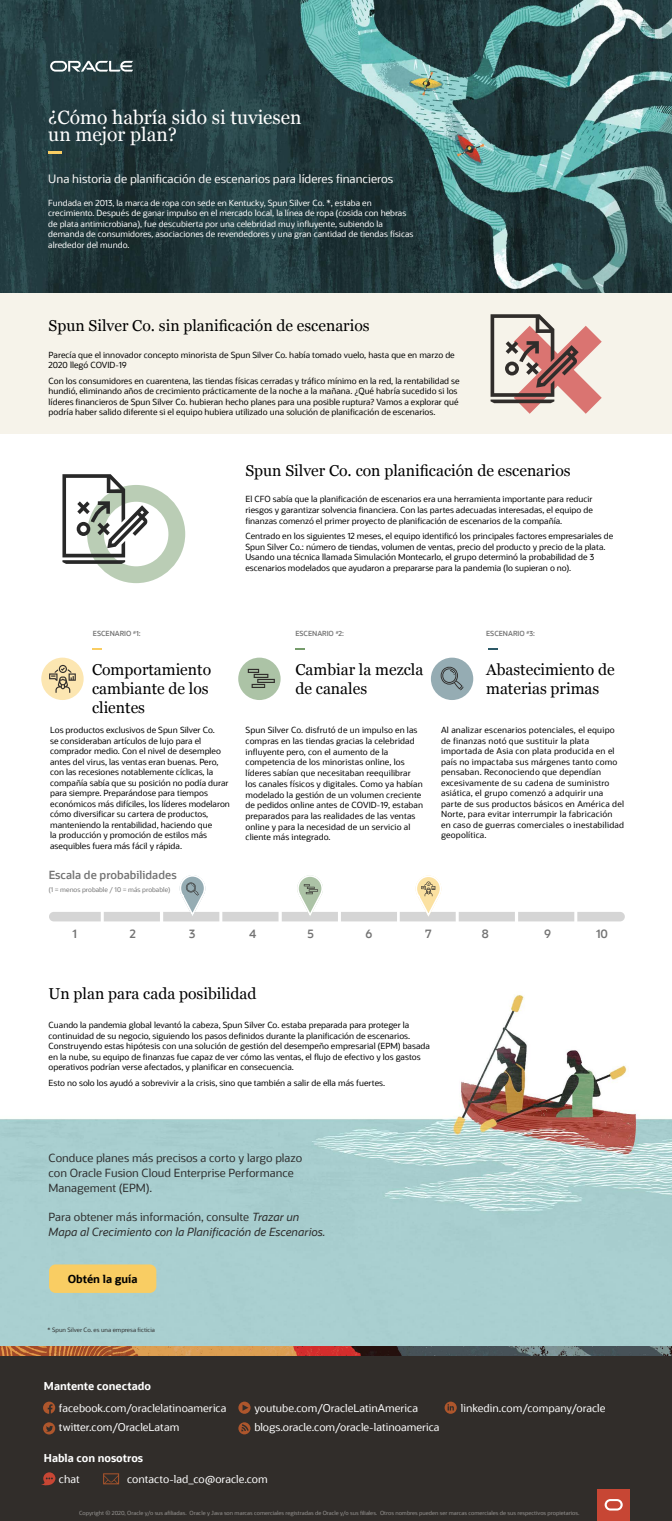
<style>
.page{position:relative;width:672px;height:1521px;background:#fff}
.page>*{position:absolute;margin:0;border:0;box-sizing:border-box;transform-origin:0 0}
.t1{font:19.25px/16.8px "Georgia";color:#fff}
.t2{font:15.75px/18.9px "Georgia";color:#000}
.t3{font:600 11.65px "Oracle Sans";color:#737373}
.t4{font:11.55px "Oracle Sans";color:#fcfbfa}
.t5{font:11.2px/14.7px "Oracle Sans";color:#2e2e2e}
.t6{font:italic 11.2px/14.7px "Oracle Sans";color:#2e2e2e}
.t7{font:600 11.2px "Oracle Sans";color:#737373}
.t8{font:700 10.96px "Oracle Sans";color:#000}
.t9{font:700 10.85px "Oracle Sans";color:#fff}
.t10{font:10.71px "Oracle Sans";color:#fff}
.t11{font:8.4px/10.5px "Oracle Sans";color:#000}
.t12{font:8.4px/10.5px "Oracle Sans";letter-spacing:.02em;color:#000}
.t13{font:8.4px/10.5px "Oracle Sans";color:#fff}
.t14{font:600 7px "Oracle Sans";color:#737373}
.t15{font:6.54px "Oracle Sans";color:#737373}
.t16{font:5.95px "Oracle Sans";color:#2e2e2e}
.t17{font:5.6px "Oracle Sans";color:#989694}
.s1{font-style:normal}
</style>
<div class="page">
<div style="left:0;top:291px;width:672px;height:142px;background:#f6f3ea"></div>
<img style="left:0;top:0;width:672px;height:293px">
<img style="left:0;top:994px;width:672px;height:352px">
<div style="left:49px;top:911px;width:576px;height:10px;background:#d5d5d5;border-radius:5px"></div>
<div style="left:219px;top:908px;width:62px;height:18px;border:2px solid #fff"></div>
<div style="left:101px;top:908px;width:61px;height:18px;border:2px solid #fff"></div>
<div style="left:87px;top:485px;width:98px;height:98px;border:17px solid #769c6c;border-radius:50%"></div>
<svg style="left:62px;top:474px;width:87px;height:90px"></svg>
<svg style="left:41px;top:657px;width:43px;height:43px"></svg>
<svg style="left:49px;top:664px;width:27px;height:28px"></svg>
<svg style="left:238px;top:657px;width:43px;height:43px"></svg>
<svg style="left:248px;top:668px;width:27px;height:20px"></svg>
<svg style="left:491px;top:314px;width:111px;height:100px"></svg>
<div style="left:431px;top:657px;width:42px;height:43px;background:#95acb3;border-radius:50%"></div>
<svg style="left:179px;top:875px;width:27px;height:41px"></svg>
<svg style="left:488px;top:648px;width:9px;height:2px"></svg>
<svg style="left:93px;top:648px;width:9px;height:2px"></svg>
<svg style="left:295px;top:648px;width:9px;height:2px"></svg>
<div style="left:49px;top:1264px;width:107px;height:28px;background:#f9cd63;border-radius:7px"></div>
<svg style="left:49px;top:151px;width:13px;height:3px"></svg>
<svg style="left:50px;top:61px;width:83px;height:11px"></svg>
<svg style="left:415px;top:875px;width:27px;height:42px"></svg>
<svg style="left:296px;top:875px;width:28px;height:41px"></svg>
<svg style="left:441px;top:666px;width:23px;height:24px"></svg>
<div style="left:0;top:1349px;width:672px;height:171px;background:#312d2a"></div>
<div style="left:598px;top:1489px;width:32px;height:31px;background:#c74634"></div>
<svg style="left:605px;top:1499px;width:18px;height:11px"></svg>
<svg style="left:43px;top:1401px;width:12px;height:12px"></svg>
<svg style="left:43px;top:1422px;width:12px;height:12px"></svg>
<svg style="left:41px;top:1472px;width:14px;height:13px"></svg>
<svg style="left:238px;top:1401px;width:13px;height:12px"></svg>
<svg style="left:445px;top:1401px;width:12px;height:12px"></svg>
<svg style="left:103px;top:1473px;width:16px;height:10px"></svg>
<svg style="left:238px;top:1422px;width:12px;height:12px"></svg>
<img style="left:0;top:1346px;width:672px;height:8px">
<h1 class="t1" style="left:48px;top:108px;width:255px">¿Cómo habría sido si tuviesen un mejor plan?</h1>
<h3 class="t4" style="left:48px;top:171px;width:347px">Una historia de planificación de escenarios para líderes financieros</h3>
<p class="t13" style="left:48px;top:198px;width:367px">Fundada en 2013, la marca de ropa con sede en Kentucky, Spun Silver Co. *, estaba en crecimiento. Después de ganar impulso en el mercado local, la línea de ropa (cosida con hebras de plata antimicrobiana), fue descubierta por una celebridad muy influyente, subiendo la demanda de consumidores, asociaciones de revendedores y una gran cantidad de tiendas físicas alrededor del mundo.</p>
<h2 class="t2" style="left:49px;top:315px;width:323px">Spun Silver Co. sin planificación de escenarios</h2>
<p class="t11" style="left:49px;top:349px;width:408px">Parecía que el innovador concepto minorista de Spun Silver Co. había tomado vuelo, hasta que en marzo de<br>2020 llegó COVID-19</p>
<p class="t11" style="left:49px;top:375px;width:412px">Con los consumidores en cuarentena, las tiendas físicas cerradas y tráfico mínimo en la red, la rentabilidad se hundió, eliminando años de crecimiento prácticamente de la noche a la mañana. ¿Qué habría sucedido si los líderes financieros de Spun Silver Co. hubieran hecho planes para una posible ruptura? Vamos a explorar qué podría haber salido diferente si el equipo hubiera utilizado una solución de planificación de escenarios.</p>
<h2 class="t2" style="left:245px;top:461px;width:327px">Spun Silver Co. con planificación de escenarios</h2>
<p class="t11" style="left:245px;top:494px;width:349px;text-align:justify">El CFO sabía que la planificación de escenarios era una herramienta importante para reducir riesgos y garantizar solvencia financiera. Con las partes adecuadas interesadas, el equipo de finanzas comenzó el primer proyecto de planificación de escenarios de la compañía.</p>
<p class="t11" style="left:245px;top:531px;width:369px">Centrado en los siguientes 12 meses, el equipo identificó los principales factores empresariales de Spun Silver Co.: número de tiendas, volumen de ventas, precio del producto y precio de la plata.<br>Usando una técnica llamada Simulación Montecarlo, el grupo determinó la probabilidad de 3 escenarios modelados que ayudaron a prepararse para la pandemia (lo supieran o no).</p>
<p class="t14" style="left:93px;top:629px;width:49px">ESCENARIO <sup>#</sup>1:</p>
<h2 class="t2" style="left:92px;top:659px;width:121px">Comportamiento cambiante de los clientes</h2>
<h2 class="t2" style="left:295px;top:659px;width:129px">Cambiar la mezcla de canales</h2>
<h2 class="t2" style="left:486px;top:659px;width:130px">Abastecimiento de materias primas</h2>
<p class="t11" style="left:50px;top:725px;width:181px">Los productos exclusivos de Spun Silver Co.<br>se consideraban artículos de lujo para el comprador medio. Con el nivel de desempleo antes del virus, las ventas eran buenas. Pero, con las recesiones notablemente cíclicas, la compañía sabía que su posición no podía durar para siempre. Preparándose para tiempos económicos más difíciles, los líderes modelaron cómo diversificar su cartera de productos, manteniendo la rentabilidad, haciendo que<br>la producción y promoción de estilos más asequibles fuera más fácil y rápida.</p>
<p class="t14" style="left:295px;top:629px;width:50px">ESCENARIO <sup>#</sup>2:</p>
<p class="t14" style="left:486px;top:629px;width:50px">ESCENARIO <sup>#</sup>3:</p>
<p class="t11" style="left:246px;top:724px;width:179px;line-height:10.7px">Spun Silver Co. disfrutó de un impulso en las compras en las tiendas gracias la celebridad influyente pero, con el aumento de la competencia de los minoristas online, los líderes sabían que necesitaban reequilibrar los canales físicos y digitales. Como ya habían modelado la gestión de un volumen creciente de pedidos online antes de COVID-19, estaban preparados para las realidades de las ventas online y para la necesidad de un servicio al cliente más integrado.</p>
<p class="t12" style="left:441px;top:725px;width:184px">Al analizar escenarios potenciales, el equipo de finanzas notó que sustituir la plata importada de Asia con plata producida en el país no impactaba sus márgenes tanto como pensaban. Reconociendo que dependían excesivamente de su cadena de suministro asiática, el grupo comenzó a adquirir una parte de sus productos básicos en América del Norte, para evitar interrumpir la fabricación en caso de guerras comerciales o inestabilidad geopolítica.</p>
<h3 class="t7" style="left:49px;top:867px;width:129px">Escala de probabilidades</h3>
<p class="t15" style="left:49px;top:885px;width:123px">(1 = menos probable / 10 = más probable)</p>
<h3 class="t3" style="left:73px;top:926px;width:6px">1</h3>
<h3 class="t3" style="left:130px;top:926px;width:8px">2</h3>
<h3 class="t3" style="left:189px;top:926px;width:8px">3</h3>
<h3 class="t3" style="left:249px;top:926px;width:9px">4</h3>
<h3 class="t3" style="left:307px;top:926px;width:8px">5</h3>
<h3 class="t3" style="left:366px;top:926px;width:8px">6</h3>
<h3 class="t3" style="left:425px;top:926px;width:8px">7</h3>
<h3 class="t3" style="left:482px;top:926px;width:8px">8</h3>
<h3 class="t3" style="left:544px;top:926px;width:8px">9</h3>
<h3 class="t3" style="left:596px;top:926px;width:14px">10</h3>
<h2 class="t2" style="left:49px;top:983px;width:210px">Un plan para cada posibilidad</h2>
<p class="t11" style="left:49px;top:1019px;width:383px">Cuando la pandemia global levantó la cabeza, Spun Silver Co. estaba preparada para proteger la continuidad de su negocio, siguiendo los pasos definidos durante la planificación de escenarios.<br>Construyendo estas hipótesis con una solución de gestión del desempeño empresarial (EPM) basada en la nube, su equipo de finanzas fue capaz de ver cómo las ventas, el flujo de efectivo y los gastos operativos podrían verse afectados, y planificar en consecuencia.</p>
<p class="t11" style="left:49px;top:1077px;width:338px">Esto no solo los ayudó a sobrevivir a la crisis, sino que también a salir de ella más fuertes.</p>
<h3 class="t5" style="left:49px;top:1150px;width:255px">Conduce planes más precisos a corto y largo plazo con Oracle Fusion Cloud Enterprise Performance<br>Management (EPM).</h3>
<h3 class="t6" style="left:49px;top:1209px;width:279px"><span class="s1">Para obtener más información, consulte</span> Trazar un<br>Mapa al Crecimiento con la Planificación de Escenarios.</h3>
<h3 class="t8" style="left:68px;top:1271px;width:71px">Obtén la guía</h3>
<p class="t16" style="left:48px;top:1326px;width:109px">* Spun Silver Co. es una empresa ficticia</p>
<p class="t9" style="left:44px;top:1378px;width:109px">Mantente conectado</p>
<p class="t10" style="left:59px;top:1400px;width:169px">facebook.com/oraclelatinoamerica</p>
<p class="t10" style="left:254px;top:1400px;width:165px">youtube.com/OracleLatinAmerica</p>
<p class="t10" style="left:461px;top:1400px;width:146px">linkedin.com/company/oracle</p>
<p class="t10" style="left:59px;top:1420px;width:122px">twitter.com/OracleLatam</p>
<p class="t10" style="left:254px;top:1420px;width:187px">blogs.oracle.com/oracle-latinoamerica</p>
<p class="t9" style="left:44px;top:1450px;width:101px">Habla con nosotros</p>
<p class="t10" style="left:59px;top:1472px;width:22px">chat</p>
<p class="t10" style="left:127px;top:1472px;width:142px">contacto-lad_co@oracle.com</p>
<p class="t17" style="left:79px;top:1509px;width:502px">Copyright © 2020, Oracle y/o sus afiliadas. Oracle y Java son marcas comerciales registradas de Oracle y/o sus filiales. Otros nombres pueden ser marcas comerciales de sus respectivos propietarios.</p>
</div>
